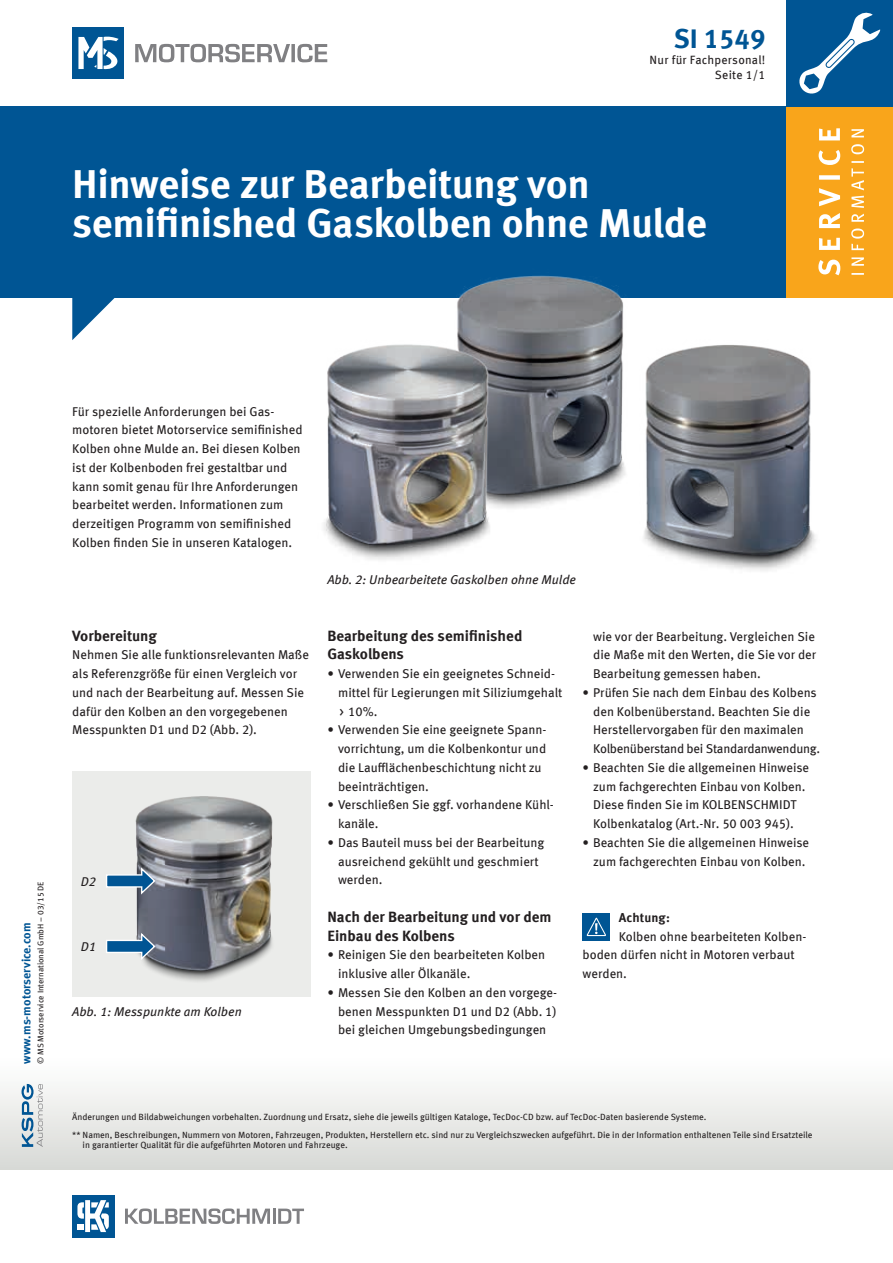
<style>
.page{position:relative;width:893px;height:1263px;background:#fff}
.page>*{position:absolute;margin:0;border:0;box-sizing:border-box;transform-origin:0 0}
.t1{font:700 40.5px/39px "Meta OFC";letter-spacing:-.01em;color:#fff}
.t2{font:700 27px "Meta OFC";color:#005594}
.t3{font:700 15px/18.8px "Meta OFC";color:#231f20}
.t4{font:12.75px/18.8px "Meta OFC";color:#231f20}
.t5{font:italic 12.75px "Meta OFC";color:#231f20}
.t6{font:700 12.75px "Meta OFC";letter-spacing:.01em;color:#231f20}
.t7{font:12px/15px "Meta OFC";letter-spacing:.02em;color:#231f20;text-align:right}
.t8{font:700 12px "Meta OFC";color:#005594}
.t9{font:9px/10.5px "Meta OFC";color:#231f20}
.t10{font:8.25px "Meta OFC";color:#231f20}
</style>
<div class="page">
<div style="left:0;top:106px;width:893px;height:192px;background:#005594"></div>
<svg style="left:72px;top:298px;width:43px;height:42px"></svg>
<div style="left:787px;top:106px;width:106px;height:192px;background:#f9a51b"></div>
<div style="left:787px;top:0;width:106px;height:106px;background:#005594"></div>
<svg style="left:799px;top:12px;width:81px;height:82px"></svg>
<svg style="left:851px;top:129px;width:13px;height:146px"></svg>
<svg style="left:818px;top:128px;width:22px;height:147px"></svg>
<svg style="left:135px;top:44px;width:192px;height:19px"></svg>
<div style="left:72px;top:28px;width:51px;height:51px;background:#005594"></div>
<svg style="left:78px;top:36px;width:41px;height:33px"></svg>
<div style="left:0;top:1054px;width:893px;height:115px;background:linear-gradient(to bottom,#fff,#d8d9d6)"></div>
<svg style="left:22px;top:1084px;width:21px;height:63px"></svg>
<div style="left:72px;top:1195px;width:43px;height:42px;background:#005594"></div>
<svg style="left:77px;top:1200px;width:32px;height:32px"></svg>
<svg style="left:125px;top:1208px;width:145px;height:16px"></svg>
<hr style="left:273px;top:1208px;width:3px;height:16px;background:#808083">
<svg style="left:278px;top:1208px;width:26px;height:16px"></svg>
<div style="left:583px;top:913px;width:27px;height:28px;background:#005594"></div>
<svg style="left:586px;top:917px;width:20px;height:19px"></svg>
<img style="left:72px;top:772px;width:238px;height:225px">
<svg style="left:105px;top:867px;width:52px;height:29px"></svg>
<svg style="left:105px;top:932px;width:52px;height:30px"></svg>
<img style="left:457px;top:275px;width:167px;height:233px">
<img style="left:615px;top:333px;width:201px;height:238px">
<img style="left:324px;top:333px;width:186px;height:227px">
<h2 class="t2" style="left:674px;top:22px;width:93px">SI 1549</h2>
<p class="t7" style="left:650px;top:52px;width:117px">Nur für Fachpersonal!<br>Seite 1/1</p>
<h1 class="t1" style="left:72px;top:165px;width:636px">Hinweise zur Bearbeitung von -semifinished Gaskolben ohne Mulde</h1>
<p class="t10" style="left:35px;top:1064px;width:184px;rotate:-90deg">© MS Motorservice International GmbH – 03/15 DE</p>
<p class="t8" style="left:19px;top:1064px;width:143px;rotate:-90deg">www.ms-motorservice.com</p>
<p class="t4" style="left:72px;top:402px;width:232px">Für spezielle Anforderungen bei Gas&shy;motoren bietet Motorservice semifinished Kolben ohne Mulde an. Bei diesen Kolben ist der Kolbenboden frei gestaltbar und kann somit genau für Ihre Anforderungen bearbeitet werden. Informationen zum derzeitigen Programm von semifinished Kolben finden Sie in unseren Katalogen.</p>
<p class="t3" style="left:72px;top:626px;width:86px">Vorbereitung</p>
<p class="t4" style="left:72px;top:646px;width:238px">Nehmen Sie alle funktionsrelevanten Maße als Referenzgröße für einen Vergleich vor und nach der Bearbeitung auf. Messen Sie dafür den Kolben an den vorgegebenen Messpunkten D1 und D2 (Abb. 2).</p>
<p class="t5" style="left:81px;top:873px;width:17px">D2</p>
<p class="t5" style="left:81px;top:939px;width:17px">D1</p>
<p class="t5" style="left:72px;top:1003px;width:171px">Abb. 1: Messpunkte am Kolben</p>
<p class="t5" style="left:327px;top:572px;width:250px">Abb. 2: Unbearbeitete Gaskolben ohne Mulde</p>
<p class="t3" style="left:327px;top:626px;width:196px">Bearbeitung des semifinished -Gaskolbens</p>
<p class="t4" style="left:338px;top:664px;width:226px;text-indent:-11px">• Verwenden Sie ein geeignetes Schneid&shy;mittel für Legierungen mit Siliziumgehalt &gt; 10%.</p>
<p class="t4" style="left:338px;top:721px;width:210px;text-indent:-11px">• Verwenden Sie eine geeignete Spann&shy;vorrichtung, um die Kolbenkontur und die Laufflächenbeschichtung nicht zu beeinträchtigen.</p>
<p class="t4" style="left:338px;top:796px;width:217px;text-indent:-11px">• Verschließen Sie ggf. vorhandene Kühl&shy;kanäle.</p>
<p class="t4" style="left:338px;top:833px;width:208px;text-indent:-11px">• Das Bauteil muss bei der Bearbeitung ausreichend gekühlt und geschmiert werden.</p>
<p class="t3" style="left:327px;top:907px;width:226px">Nach der Bearbeitung und vor dem<br>Einbau des Kolbens</p>
<p class="t4" style="left:338px;top:946px;width:209px;text-indent:-11px">• Reinigen Sie den bearbeiteten Kolben inklusive aller Ölkanäle.</p>
<p class="t4" style="left:338px;top:983px;width:221px;text-align:justify;text-indent:-11px">• Messen Sie den Kolben an den vorgege&shy;benen Messpunkten D1 und D2 (Abb. 1) bei gleichen Umgebungsbedingungen</p>
<p class="t4" style="left:593px;top:627px;width:225px;text-align:justify">wie vor der Bearbeitung. Vergleichen Sie die Maße mit den Werten, die Sie vor der Bearbeitung gemessen haben.</p>
<p class="t4" style="left:593px;top:683px;width:228px;text-indent:-11px">• Prüfen Sie nach dem Einbau des Kolbens den Kolbenüberstand. Beachten Sie die Herstellervorgaben für den maximalen Kolbenüberstand bei Standardanwendung.</p>
<p class="t4" style="left:583px;top:758px;width:228px;text-align:center">• Beachten Sie die allgemeinen Hinweise zum fachgerechten Einbau von Kolben.<br>Diese finden Sie im KOLBENSCHMIDT Kolbenkatalog (Art.-Nr. 50 003 945).</p>
<p class="t4" style="left:583px;top:833px;width:228px;text-align:center">• Beachten Sie die allgemeinen Hinweise zum fachgerechten Einbau von Kolben.</p>
<p class="t6" style="left:619px;top:909px;width:53px">Achtung:</p>
<p class="t4" style="left:583px;top:927px;width:224px;text-indent:36px">Kolben ohne bearbeiteten Kolben&shy;boden dürfen nicht in Motoren verbaut werden.</p>
<p class="t9" style="left:72px;top:1111px;width:636px">Änderungen und Bildabweichungen vorbehalten. Zuordnung und Ersatz, siehe die jeweils gültigen Kataloge, TecDoc-CD bzw. auf TecDoc-Daten basierende Systeme.</p>
<p class="t9" style="left:83px;top:1129px;width:731px;text-indent:-10px">** Namen, Beschreibungen, Nummern von Motoren, Fahrzeugen, Produkten, Herstellern etc. sind nur zu Vergleichszwecken aufgeführt. Die in der Information enthaltenen Teile sind Ersatzteile in garantierter Qualität für die aufgeführten Motoren und Fahrzeuge.</p>
</div>
